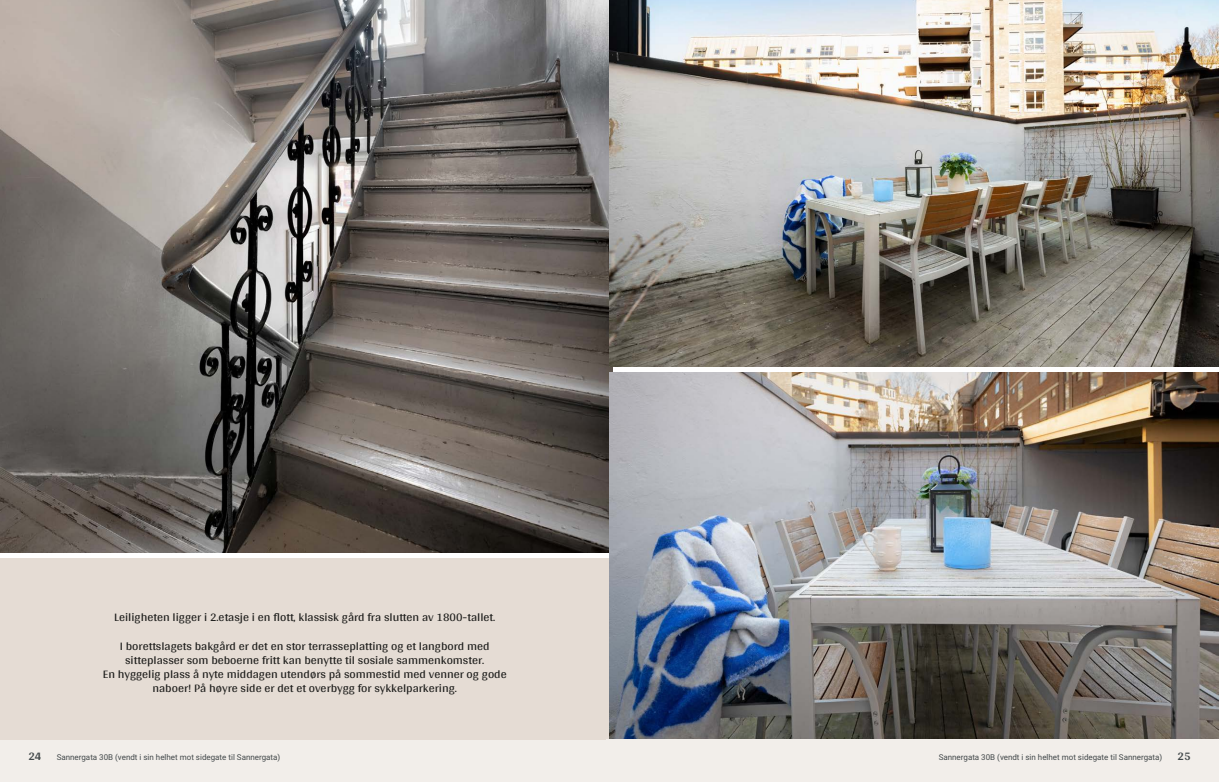
<style>
.page{position:relative;width:1219px;height:782px;background:#fff}
.page>*{position:absolute;margin:0;border:0;box-sizing:border-box;transform-origin:0 0}
.t1{font:12px/14px "Arya";color:#1d1d1b;text-align:center}
.t2{font:700 12px "Arya";color:#414749}
.t3{font:8px "Roboto Vitec";color:#414749}
</style>
<div class="page">
<img style="left:0;top:0;width:612px;height:552px">
<div style="left:0;top:739px;width:612px;height:42px;background:#f2eeea"></div>
<div style="left:0;top:558px;width:612px;height:181px;background:#e5dcd4"></div>
<img style="left:609px;top:0;width:610px;height:367px">
<img style="left:609px;top:372px;width:610px;height:367px">
<div style="left:607px;top:739px;width:612px;height:42px;background:#f2eeea"></div>
<p class="t1" style="left:114px;top:610px;width:383px">Leiligheten ligger i 2.etasje i en flott, klassisk gård fra slutten av 1800‑tallet.</p>
<p class="t1" style="left:103px;top:638px;width:405px">I borettslagets bakgård er det en stor terrasseplatting og et langbord med sitteplasser som beboerne fritt kan benytte til sosiale sammenkomster.<br>En hyggelig plass å nyte middagen utendørs på sommestid med venner og gode naboer! På høyre side er det et overbygg for sykkelparkering.</p>
<p class="t2" style="left:28px;top:749px;width:15px">24</p>
<p class="t3" style="left:57px;top:751px;width:225px">Sannergata 30B (vendt i sin helhet mot sidegate til Sannergata)</p>
<p class="t3" style="left:939px;top:751px;width:225px">Sannergata 30B (vendt i sin helhet mot sidegate til Sannergata)</p>
<p class="t2" style="left:1177px;top:749px;width:15px">25</p>
</div>
